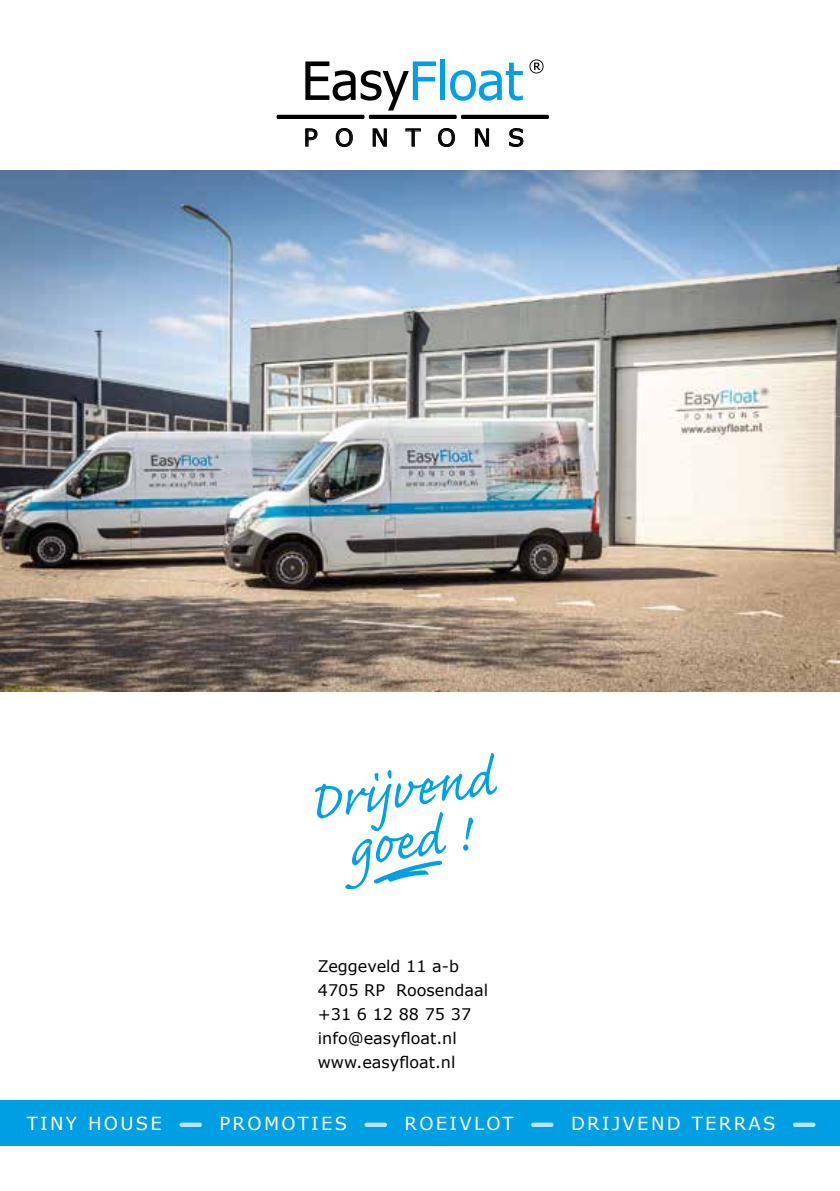
<style>
.page{position:relative;width:840px;height:1191px;background:#fff}
.page>*{position:absolute;margin:0;border:0;box-sizing:border-box;transform-origin:0 0}
.t1{font:68.4px/51.4px "Caflisch Script Pro";color:#009fe3;text-align:center}
.t2{font:23.8px "Verdana";letter-spacing:.725em;color:#000}
.t3{font:18px "Verdana";letter-spacing:.13em;color:#fff}
.t4{font:16px/24px "Verdana";color:#000}
.s1{font-family:"VAG Rounded LT";font-weight:900;color:#bce4fa}
</style>
<div class="page">
<img style="left:839px;top:170px;width:1px;height:522px">
<svg style="left:305px;top:61px;width:130px;height:50px"></svg>
<hr style="left:440px;top:60px;width:4px;height:40px;background:#009fe3">
<svg style="left:450px;top:63px;width:72px;height:38px"></svg>
<svg style="left:529px;top:59px;width:14px;height:14px"></svg>
<hr style="left:276px;top:115px;width:88px;height:4px;background:#000;border-radius:2px">
<hr style="left:368px;top:115px;width:88px;height:4px;background:#000;border-radius:2px">
<hr style="left:460px;top:115px;width:88px;height:4px;background:#000;border-radius:2px">
<svg style="left:305px;top:128px;width:12px;height:19px"></svg>
<svg style="left:335px;top:128px;width:18px;height:19px"></svg>
<svg style="left:372px;top:128px;width:15px;height:19px"></svg>
<svg style="left:405px;top:128px;width:16px;height:19px"></svg>
<svg style="left:438px;top:128px;width:17px;height:19px"></svg>
<svg style="left:474px;top:128px;width:15px;height:19px"></svg>
<svg style="left:509px;top:128px;width:14px;height:19px"></svg>
<img style="left:0;top:170px;width:839px;height:522px">
<svg style="left:373px;top:860px;width:69px;height:23px"></svg>
<div style="left:0;top:1100px;width:839px;height:45px;background:#009fe3"></div>
<h2 class="t2" style="left:303px;top:122px;width:222px">PONTONS</h2>
<h1 class="t1" style="left:304px;top:785px;width:190px;rotate:-8deg">Drijvend goed !</h1>
<p class="t4" style="left:317px;top:954px;width:172px">Zeggeveld 11 a-b<br>4705 RP Roosendaal +31 6 12 88 75 37 info@easyfloat.nl www.easyfloat.nl</p>
<p class="t3" style="left:27px;top:1111px;width:787px">TINY HOUSE <span class="s1">—</span> PROMOTIES <span class="s1">—</span> ROEIVLOT <span class="s1">—</span> DRIJVEND TERRAS <span class="s1">—</span></p>
</div>
